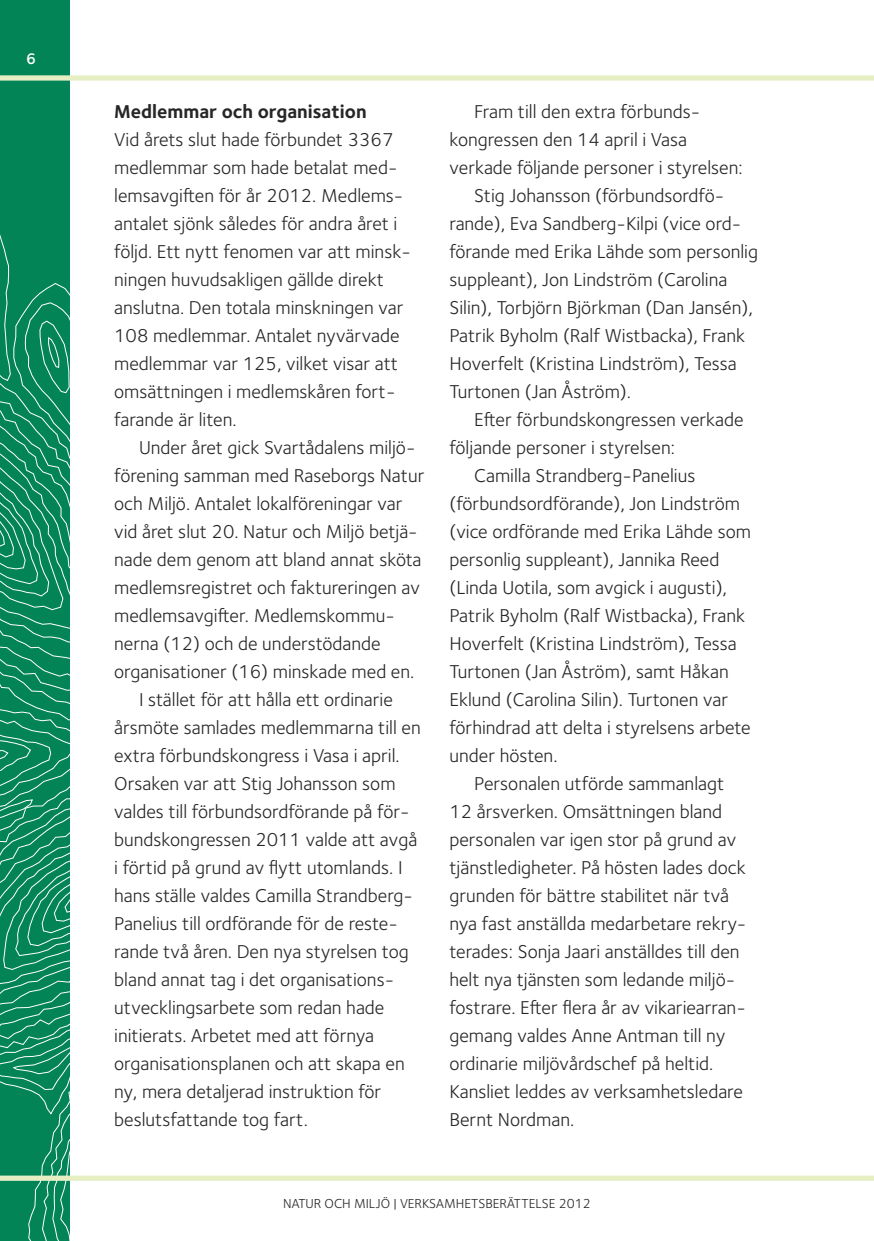
<style>
.page{position:relative;width:874px;height:1241px;background:#fff}
.page>*{position:absolute;margin:0;border:0;box-sizing:border-box;transform-origin:0 0}
.t1{font:19.25px/28px "Foundry Sterling";color:#272627}
.t2{font:700 19.25px "Foundry Sterling";color:#272627}
.t3{font:600 15.75px "Foundry Sterling";color:#fff}
.t4{font:13.47px "Foundry Sterling";color:#272627}
</style>
<div class="page">
<svg style="left:0;top:0;width:69px;height:1240px;background:#148d63"></svg>
<div style="left:0;top:75px;width:873px;height:6px;background:#e6efc3"></div>
<div style="left:0;top:1175px;width:873px;height:5px;background:#e6efc3"></div>
<p class="t3" style="left:26px;top:52px;width:11px">6</p>
<p class="t2" style="left:114px;top:104px;width:254px">Medlemmar och organisation</p>
<p class="t1" style="left:114px;top:127px;width:298px">Vid årets slut hade förbundet 3367 medlemmar som hade betalat med&shy;lemsavgiften för år 2012. Medlems&shy;antalet sjönk således för andra året i följd. Ett nytt fenomen var att minsk&shy;ningen huvudsakligen gällde direkt anslutna. Den totala minskningen var 108 medlemmar. Antalet nyvärvade medlemmar var 125, vilket visar att omsättningen i medlemskåren fort&shy;farande är liten.</p>
<p class="t1" style="left:139px;top:435px;width:278px">Under året gick Svartådalens miljö-</p>
<p class="t1" style="left:114px;top:463px;width:311px">förening samman med Raseborgs Natur</p>
<p class="t1" style="left:114px;top:491px;width:290px">och Miljö. Antalet lokalföreningar var</p>
<p class="t1" style="left:114px;top:519px;width:305px">vid året slut 20. Natur och Miljö betjä-</p>
<p class="t1" style="left:114px;top:547px;width:309px">nade dem genom att bland annat sköta</p>
<p class="t1" style="left:114px;top:575px;width:307px">medlemsregistret och faktureringen av</p>
<p class="t1" style="left:114px;top:603px;width:282px">medlemsavgifter. Medlemskommu-</p>
<p class="t1" style="left:114px;top:631px;width:268px">nerna (12) och de understödande</p>
<p class="t1" style="left:114px;top:659px;width:301px">organisationer (16) minskade med en.</p>
<p class="t1" style="left:139px;top:687px;width:255px">I stället för att hålla ett ordinarie</p>
<p class="t1" style="left:114px;top:715px;width:308px">årsmöte samlades medlemmarna till en</p>
<p class="t1" style="left:114px;top:743px;width:287px">extra förbundskongress i Vasa i april.</p>
<p class="t1" style="left:114px;top:771px;width:283px">Orsaken var att Stig Johansson som</p>
<p class="t1" style="left:114px;top:799px;width:297px">valdes till förbundsordförande på för-</p>
<p class="t1" style="left:114px;top:827px;width:304px">bundskongressen 2011 valde att avgå</p>
<p class="t1" style="left:114px;top:855px;width:290px">i förtid på grund av flytt utomlands. I</p>
<p class="t1" style="left:114px;top:883px;width:300px">hans ställe valdes Camilla Strandberg-</p>
<p class="t1" style="left:114px;top:911px;width:285px">Panelius till ordförande för de reste-</p>
<p class="t1" style="left:114px;top:939px;width:296px">rande två åren. Den nya styrelsen tog</p>
<p class="t1" style="left:114px;top:967px;width:281px">bland annat tag i det organisations-</p>
<p class="t1" style="left:114px;top:995px;width:271px">utvecklingsarbete som redan hade</p>
<p class="t1" style="left:114px;top:1023px;width:261px">initierats. Arbetet med att förnya</p>
<p class="t1" style="left:114px;top:1051px;width:292px">organisationsplanen och att skapa en</p>
<p class="t1" style="left:114px;top:1079px;width:268px">ny, mera detaljerad instruktion för</p>
<p class="t1" style="left:114px;top:1107px;width:195px">beslutsfattande tog fart.</p>
<p class="t1" style="left:474px;top:99px;width:227px">Fram till den extra förbunds-</p>
<p class="t1" style="left:449px;top:127px;width:239px">kongressen den 14 april i Vasa</p>
<p class="t1" style="left:449px;top:155px;width:294px">verkade följande personer i styrelsen:</p>
<p class="t1" style="left:474px;top:183px;width:251px">Stig Johansson (förbundsordfö-</p>
<p class="t1" style="left:449px;top:211px;width:293px">rande), Eva Sandberg-Kilpi (vice ord-</p>
<p class="t1" style="left:449px;top:239px;width:310px">förande med Erika Lähde som personlig</p>
<p class="t1" style="left:449px;top:267px;width:279px">suppleant), Jon Lindström (Carolina</p>
<p class="t1" style="left:449px;top:295px;width:305px">Silin), Torbjörn Björkman (Dan Jansén),</p>
<p class="t1" style="left:449px;top:323px;width:297px">Patrik Byholm (Ralf Wistbacka), Frank</p>
<p class="t1" style="left:449px;top:351px;width:289px">Hoverfelt (Kristina Lindström), Tessa</p>
<p class="t1" style="left:449px;top:379px;width:183px">Turtonen (Jan Åström).</p>
<p class="t1" style="left:474px;top:407px;width:271px">Efter förbundskongressen verkade</p>
<p class="t1" style="left:449px;top:435px;width:227px">följande personer i styrelsen:</p>
<p class="t1" style="left:474px;top:463px;width:222px">Camilla Strandberg-Panelius</p>
<p class="t1" style="left:449px;top:491px;width:292px">(förbundsordförande), Jon Lindström</p>
<p class="t1" style="left:449px;top:519px;width:303px">(vice ordförande med Erika Lähde som</p>
<p class="t1" style="left:449px;top:547px;width:271px">personlig suppleant), Jannika Reed</p>
<p class="t1" style="left:449px;top:575px;width:279px">(Linda Uotila, som avgick i augusti),</p>
<p class="t1" style="left:449px;top:603px;width:297px">Patrik Byholm (Ralf Wistbacka), Frank</p>
<p class="t1" style="left:449px;top:631px;width:289px">Hoverfelt (Kristina Lindström), Tessa</p>
<p class="t1" style="left:449px;top:659px;width:281px">Turtonen (Jan Åström), samt Håkan</p>
<p class="t1" style="left:449px;top:687px;width:280px">Eklund (Carolina Silin). Turtonen var</p>
<p class="t1" style="left:449px;top:715px;width:302px">förhindrad att delta i styrelsens arbete</p>
<p class="t1" style="left:449px;top:743px;width:109px">under hösten.</p>
<p class="t1" style="left:474px;top:771px;width:251px">Personalen utförde sammanlagt</p>
<p class="t1" style="left:449px;top:799px;width:274px">12 årsverken. Omsättningen bland</p>
<p class="t1" style="left:449px;top:827px;width:288px">personalen var igen stor på grund av</p>
<p class="t1" style="left:449px;top:855px;width:298px">tjänstledigheter. På hösten lades dock</p>
<p class="t1" style="left:449px;top:883px;width:281px">grunden för bättre stabilitet när två</p>
<p class="t1" style="left:449px;top:911px;width:298px">nya fast anställda medarbetare rekry-</p>
<p class="t1" style="left:449px;top:939px;width:291px">terades: Sonja Jaari anställdes till den</p>
<p class="t1" style="left:449px;top:967px;width:287px">helt nya tjänsten som ledande miljö-</p>
<p class="t1" style="left:449px;top:995px;width:298px">fostrare. Efter flera år av vikariearran-</p>
<p class="t1" style="left:449px;top:1023px;width:277px">gemang valdes Anne Antman till ny</p>
<p class="t1" style="left:449px;top:1051px;width:265px">ordinarie miljövårdschef på heltid.</p>
<p class="t1" style="left:449px;top:1079px;width:295px">Kansliet leddes av verksamhetsledare</p>
<p class="t1" style="left:449px;top:1107px;width:126px">Bernt Nordman.</p>
<p class="t4" style="left:283px;top:1198px;width:309px">NATUR OCH MILJÖ | VERKSAMHETSBERÄTTELSE 2012</p>
</div>
